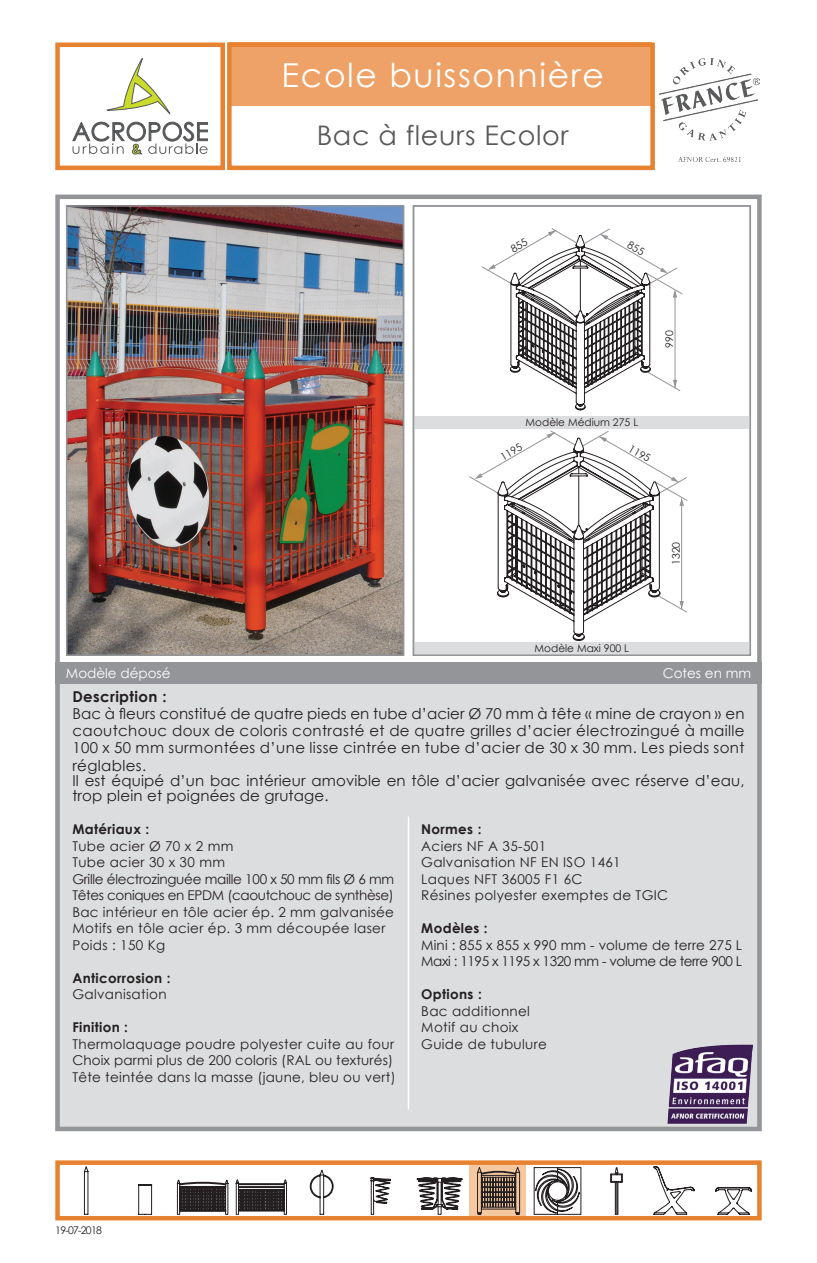
<style>
.page{position:relative;width:817px;height:1263px;background:#fff}
.page>*{position:absolute;margin:0;border:0;box-sizing:border-box;transform-origin:0 0}
.t1{font:33px "Century Gothic";letter-spacing:.05em;color:#fff}
.t2{font:27px "Century Gothic";letter-spacing:.025em;color:#57585a}
.t3{font:15px/17.2px "Century Gothic";letter-spacing:.01em;color:#231f20;text-align:justify}
.t4{font:700 15px "Century Gothic";letter-spacing:.025em;color:#231f20}
.t5{font:13.5px/16.5px "Century Gothic";letter-spacing:.025em;color:#231f20}
.t6{font:13.5px/16.5px "Century Gothic";letter-spacing:-.03em;color:#231f20}
.t7{font:700 13.5px "Century Gothic";letter-spacing:.025em;color:#231f20}
.t8{font:13.5px "Century Gothic";color:#fff}
.t9{font:10.5px "Century Gothic";color:#231f20}
.s1{font-style:inherit}
</style>
<div class="page">
<div style="left:55px;top:682px;width:706px;height:449px;background:#dcdddf"></div>
<div style="left:55px;top:195px;width:706px;height:936px;border:4px solid #939598"></div>
<div style="left:55px;top:662px;width:706px;height:22px;background:#939598"></div>
<hr style="left:407px;top:791px;width:2px;height:318px;background:#fff">
<svg style="left:84px;top:1166px;width:4px;height:49px"></svg>
<svg style="left:138px;top:1184px;width:14px;height:31px"></svg>
<svg style="left:310px;top:1170px;width:23px;height:45px"></svg>
<svg style="left:370px;top:1177px;width:21px;height:38px"></svg>
<svg style="left:610px;top:1167px;width:12px;height:48px"></svg>
<svg style="left:533px;top:1167px;width:48px;height:48px"></svg>
<svg style="left:417px;top:1177px;width:45px;height:38px"></svg>
<svg style="left:236px;top:1180px;width:51px;height:35px"></svg>
<svg style="left:653px;top:1166px;width:41px;height:49px"></svg>
<svg style="left:715px;top:1187px;width:36px;height:28px"></svg>
<svg style="left:177px;top:1180px;width:51px;height:35px"></svg>
<div style="left:228px;top:43px;width:423px;height:63px;background:#eea267"></div>
<svg style="left:106px;top:58px;width:65px;height:57px"></svg>
<svg style="left:72px;top:122px;width:136px;height:32px"></svg>
<div style="left:227px;top:43px;width:427px;height:127px;border:4px solid #e78230"></div>
<div style="left:55px;top:43px;width:170px;height:127px;border:4px solid #e78230"></div>
<img style="left:659px;top:58px;width:99px;height:103px">
<img style="left:667px;top:1044px;width:85px;height:79px">
<div style="left:413px;top:416px;width:337px;height:12px;background:#dcdddf"></div>
<div style="left:413px;top:642px;width:337px;height:13px;background:#dcdddf"></div>
<svg style="left:469px;top:430px;width:218px;height:211px"></svg>
<img style="left:69px;top:208px;width:332px;height:445px">
<div style="left:66px;top:205px;width:338px;height:451px;border:2px solid #939598"></div>
<div style="left:469px;top:1163px;width:56px;height:56px;background:#f5c8a0"></div>
<svg style="left:477px;top:1167px;width:43px;height:48px"></svg>
<div style="left:55px;top:1160px;width:706px;height:60px;border:4px solid #e78230"></div>
<div style="left:412px;top:205px;width:338px;height:451px;border:2px solid #939598"></div>
<div style="left:404px;top:786px;width:9px;height:30px;background:#dcdddf"></div>
<svg style="left:481px;top:228px;width:201px;height:183px"></svg>
<h1 class="t1" style="left:281px;top:52px;width:323px"><span class="s1">E</span>cole buissonnière</h1>
<h2 class="t2" style="left:317px;top:116px;width:253px"><span class="s1">B</span>ac à fleurs Ecolor</h2>
<h1 class="t1" style="left:717px;top:113px;width:20px">1</h1>
<p class="t9" style="left:661px;top:348px;width:19px;rotate:-90deg">990</p>
<p class="t9" style="left:525px;top:415px;width:114px">Modèle Médium 275 L</p>
<p class="t9" style="left:497px;top:451px;width:25px;rotate:-30deg">1195</p>
<p class="t9" style="left:633px;top:441px;width:25px;rotate:30deg">1195</p>
<p class="t9" style="left:668px;top:565px;width:25px;rotate:-90deg">1320</p>
<p class="t9" style="left:534px;top:641px;width:96px">Modèle Maxi 900 L</p>
<p class="t8" style="left:66px;top:664px;width:106px">Modèle déposé</p>
<p class="t8" style="left:662px;top:664px;width:90px">Cotes en mm</p>
<p class="t4" style="left:72px;top:685px;width:96px">Description :</p>
<p class="t3" style="left:72px;top:704px;width:673px">Bac à fleurs constitué de quatre pieds en tube d’acier Ø 70 mm à tête « mine de crayon » en caoutchouc doux de coloris contrasté et de quatre grilles d’acier électrozingué à maille 100 x 50 mm surmontées d’une lisse cintrée en tube d’acier de 30 x 30 mm. Les pieds sont réglables.</p>
<p class="t3" style="left:72px;top:772px;width:673px;line-height:15px">Il est équipé d’un bac intérieur amovible en tôle d’acier galvanisée avec réserve d’eau, trop plein et poignées de grutage.</p>
<p class="t7" style="left:72px;top:819px;width:78px">Matériaux :</p>
<p class="t5" style="left:72px;top:837px;width:323px">Tube acier Ø 70 x 2 mm<br>Tube acier 30 x 30 mm<br>Grille électrozinguée maille 100 x 50 mm fils Ø 6 mm Têtes coniques en EPDM (caoutchouc de synthèse)<br>Bac intérieur en tôle acier ép. 2 mm galvanisée Motifs en tôle acier ép. 3 mm découpée laser Poids : 150 Kg</p>
<p class="t7" style="left:72px;top:967px;width:100px">Anticorrosion :</p>
<p class="t5" style="left:72px;top:986px;width:96px">Galvanisation</p>
<p class="t7" style="left:72px;top:1017px;width:57px">Finition :</p>
<p class="t5" style="left:72px;top:1035px;width:325px">Thermolaquage poudre polyester cuite au four<br>Choix parmi plus de 200 coloris (RAL ou texturés)<br>Tête teintée dans la masse (jaune, bleu ou vert)</p>
<p class="t7" style="left:421px;top:819px;width:62px">Normes :</p>
<p class="t5" style="left:421px;top:837px;width:248px">Aciers NF A 35-501<br>Galvanisation NF EN ISO 1461<br>Laques NFT 36005 F1 6C<br>Résines polyester exemptes de TGIC</p>
<p class="t7" style="left:421px;top:918px;width:68px">Modèles :</p>
<p class="t6" style="left:421px;top:936px;width:322px">Mini : 855 x 855 x 990 mm - volume de terre 275 L<br>Maxi : 1195 x 1195 x 1320 mm - volume de terre 900 L</p>
<p class="t7" style="left:421px;top:984px;width:62px">Options :</p>
<p class="t5" style="left:421px;top:1002px;width:127px">Bac additionnel<br>Motif au choix<br>Guide de tubulure</p>
<p class="t9" style="left:55px;top:1222px;width:48px">19-07-2018</p>
</div>
